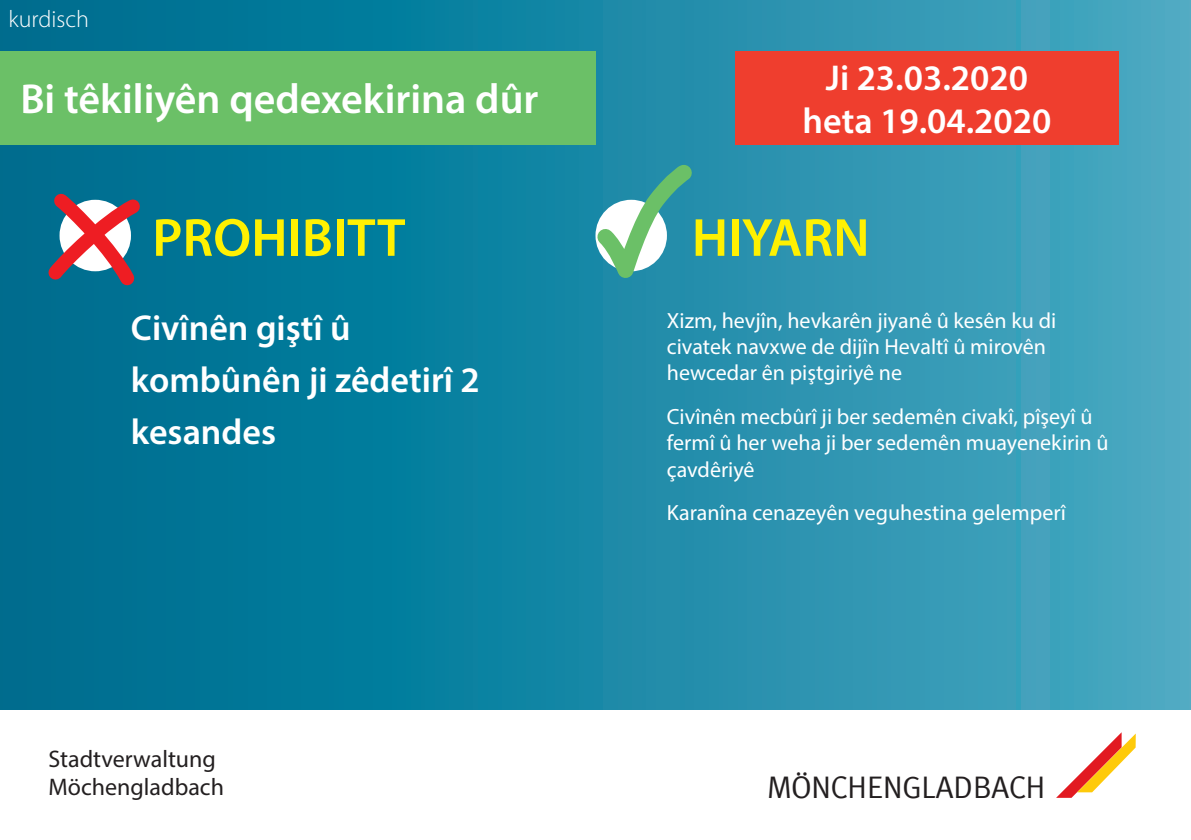
<style>
.page{position:relative;width:1191px;height:840px;background:#fff}
.page>*{position:absolute;margin:0;border:0;box-sizing:border-box;transform-origin:0 0}
.t1{font:600 54px "Myriad Pro";color:#fff101}
.t2{font:600 42px "Myriad Pro";color:#fff}
.t3{font:600 36px/52px "Myriad Pro";color:#fff;text-align:center}
.t4{font:31px "Meta";color:#231f20}
.t5{font:24px/28.8px "Myriad Pro";color:#231f20}
.t6{font:300 24px "Myriad Pro";color:#fff}
.t7{font:22px/26.4px "Myriad Pro";color:#fff}
</style>
<div class="page">
<svg style="left:1057px;top:732px;width:78px;height:65px"></svg>
<div style="left:0;top:0;width:1191px;height:709px;background:linear-gradient(to right,#006a8c,#49a9c2)"></div>
<div style="left:0;top:51px;width:595px;height:93px;background:#6bc067"></div>
<div style="left:735px;top:51px;width:384px;height:93px;background:#ef3e2e"></div>
<svg style="left:36px;top:181px;width:116px;height:116px"></svg>
<svg style="left:583px;top:157px;width:117px;height:129px;background:#4ea6ab"></svg>
<p class="t6" style="left:9px;top:4px;width:82px">kurdisch</p>
<h2 class="t2" style="left:20px;top:72px;width:519px">Bi têkiliyên qedexekirina dûr</h2>
<h3 class="t3" style="left:802px;top:55px;width:250px;line-height:43.2px">Ji 23.03.2020 heta 19.04.2020</h3>
<h1 class="t1" style="left:152px;top:203px;width:255px">PROHIBITT</h1>
<h1 class="t1" style="left:692px;top:203px;width:179px">HIYARN</h1>
<h3 class="t3" style="left:131px;top:301px;width:350px;text-align:left">Civînên giştî û kombûnên ji zêdetirî 2 kesandes</h3>
<p class="t7" style="left:667px;top:306px;width:391px">Xizm, hevjîn, hevkarên jiyanê û kesên ku di civatek navxwe de dijîn Hevaltî û mirovên hewcedar ên piştgiriyê ne</p>
<p class="t7" style="left:667px;top:402px;width:443px">Civînên mecbûrî ji ber sedemên civakî, pîşeyî û fermî û her weha ji ber sedemên muayenekirin û çavdêriyê</p>
<p class="t7" style="left:667px;top:499px;width:400px">Karanîna cenazeyên veguhestina gelemperî</p>
<p class="t5" style="left:48px;top:743px;width:177px">Stadtverwaltung<br>Möchengladbach</p>
<h3 class="t4" style="left:767px;top:769px;width:280px">MÖNCHENGLADBACH</h3>
</div>
